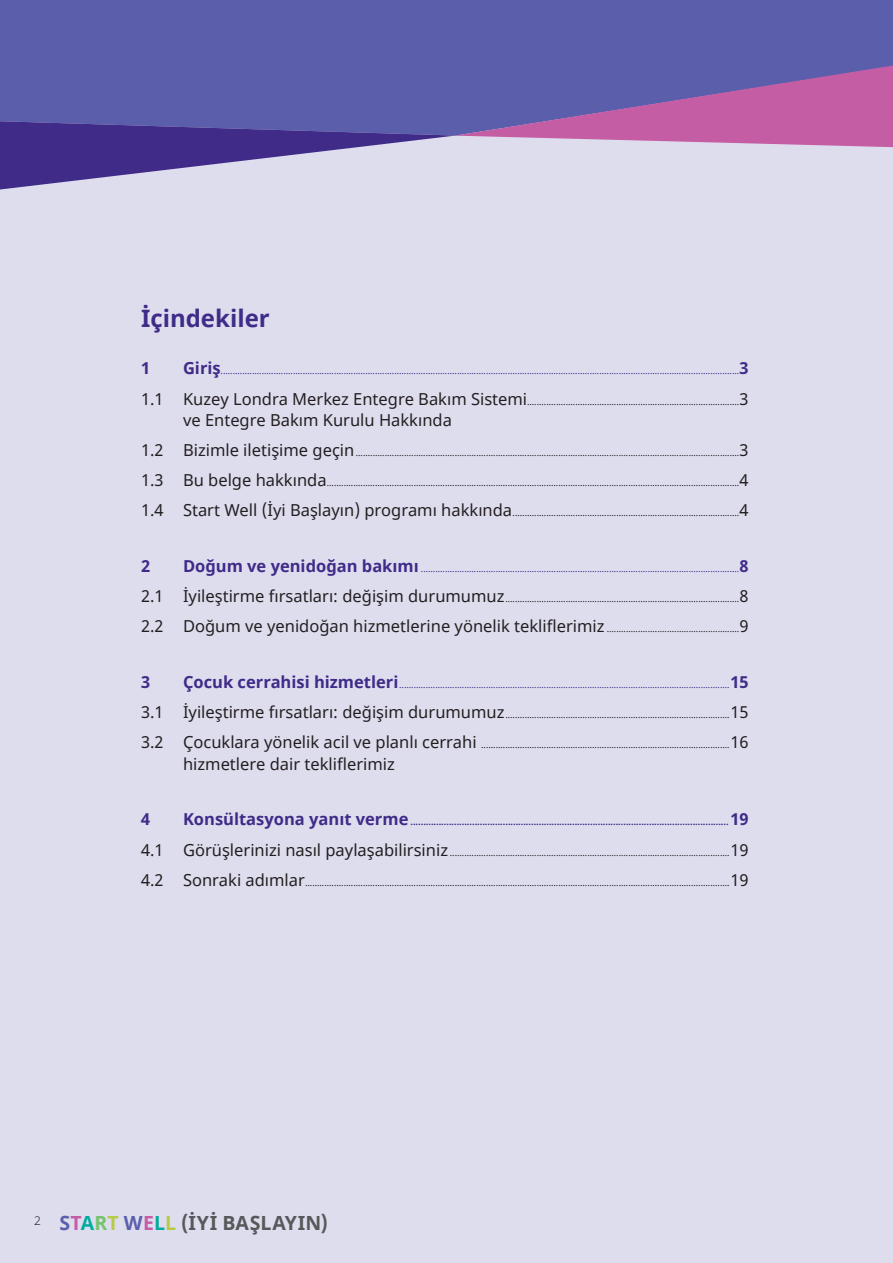
<style>
.page{position:relative;width:893px;height:1263px;background:#deddee}
.page>*{position:absolute;margin:0;border:0;box-sizing:border-box;transform-origin:0 0}
.Section_start{font:700 24px "Noto Sans";color:#402b89}
.t1{font:700 19.5px "Noto Sans";letter-spacing:.01em;color:#57585a}
.Body_copy__4{font:16.5px "Noto Sans";color:#231f20}
.Body_copy__4-2{font:700 16.5px "Noto Sans";color:#402b89}
.Body_copy__4-3{font:9px "Noto Sans";color:#231f20}
.Body_copy__4-4{font:9px "Noto Sans";color:#402b89}
.Body_copy__4-5{font:700 9px "Noto Sans";color:#402b89}
.s1{font-weight:700;font-size:16.5px}
.s2{font-size:16.5px}
.s3{color:#5b5fab}
.s4{color:#c45da4}
.s5{color:#00aca0}
.s6{color:#75c36c}
.s7{color:#b6cb46}
</style>
<div class="page">
<div style="left:0;top:0;width:893px;height:66px;background:#5b5fab"></div>
<svg style="left:0;top:66px;width:893px;height:123px"></svg>
<p class="Section_start" style="left:141px;top:302px;width:130px">İçindekiler</p>
<p class="Body_copy__4-2" style="left:141px;top:357px;width:11px">1</p>
<p class="Body_copy__4-4" style="left:183px;top:365px;width:567px"><span class="s1">Giriş</span>.......................................................................................................................................................................................................................<span class="s1">3</span></p>
<p class="Body_copy__4-3" style="left:141px;top:395px;width:609px"><span class="s2">1.1 Kuzey Londra Merkez Entegre Bakım Sistemi</span>........................................................................................<span class="s2">3</span></p>
<p class="Body_copy__4" style="left:183px;top:409px;width:270px">ve Entegre Bakım Kurulu Hakkında</p>
<p class="Body_copy__4-3" style="left:141px;top:447px;width:609px"><span class="s2">1.2 Bizimle iletişime geçin</span> ...............................................................................................................................................................<span class="s2">3</span></p>
<p class="Body_copy__4-3" style="left:141px;top:477px;width:609px"><span class="s2">1.3 Bu belge hakkında</span>...........................................................................................................................................................................<span class="s2">4</span></p>
<p class="Body_copy__4-3" style="left:141px;top:507px;width:609px"><span class="s2">1.4 Start Well (İyi Başlayın) programı hakkında</span>..............................................................................................<span class="s2">4</span></p>
<p class="Body_copy__4-2" style="left:141px;top:554px;width:11px">2</p>
<p class="Body_copy__4-4" style="left:183px;top:563px;width:567px"><span class="s1">Doğum ve yenidoğan bakımı</span> ....................................................................................................................................<span class="s1">8</span></p>
<p class="Body_copy__4-3" style="left:141px;top:593px;width:609px"><span class="s2">2.1 İyileştirme fırsatları: değişim durumumuz</span>.................................................................................................<span class="s2">8</span></p>
<p class="Body_copy__4-3" style="left:141px;top:623px;width:609px"><span class="s2">2.2 Doğum ve yenidoğan hizmetlerine yönelik tekliflerimiz</span> .......................................................<span class="s2">9</span></p>
<p class="Body_copy__4-2" style="left:141px;top:670px;width:11px">3</p>
<p class="Body_copy__4-4" style="left:183px;top:678px;width:567px"><span class="s1">Çocuk cerrahisi hizmetleri</span>.........................................................................................................................................<span class="s1">15</span></p>
<p class="Body_copy__4-3" style="left:141px;top:709px;width:609px"><span class="s2">3.1 İyileştirme fırsatları: değişim durumumuz</span>.............................................................................................<span class="s2">15</span></p>
<p class="Body_copy__4-3" style="left:141px;top:739px;width:609px"><span class="s2">3.2 Çocuklara yönelik acil ve planlı cerrahi</span> .......................................................................................................<span class="s2">16</span></p>
<p class="Body_copy__4" style="left:183px;top:752px;width:213px">hizmetlere dair tekliflerimiz</p>
<p class="Body_copy__4-2" style="left:141px;top:808px;width:11px">4</p>
<p class="Body_copy__4-5" style="left:183px;top:816px;width:567px"><span class="s2">Konsültasyona yanıt verme</span> ............................................................................................................................ <span class="s2">19</span></p>
<p class="Body_copy__4-3" style="left:141px;top:846px;width:609px"><span class="s2">4.1 Görüşlerinizi nasıl paylaşabilirsiniz</span> ....................................................................................................................<span class="s2">19</span></p>
<p class="Body_copy__4-3" style="left:141px;top:876px;width:609px"><span class="s2">4.2 Sonraki adımlar</span>................................................................................................................................................................................<span class="s2">19</span></p>
<h2 class="t1" style="left:34px;top:1209px;width:295px"><sup>2</sup> <span class="s3">S</span><span class="s4">T</span><span class="s5">A</span><span class="s6">R</span><span class="s7">T</span> <span class="s3">W</span><span class="s4">E</span><span class="s5">L</span><span class="s7">L</span> (İYİ BAŞLAYIN)</h2>
</div>
